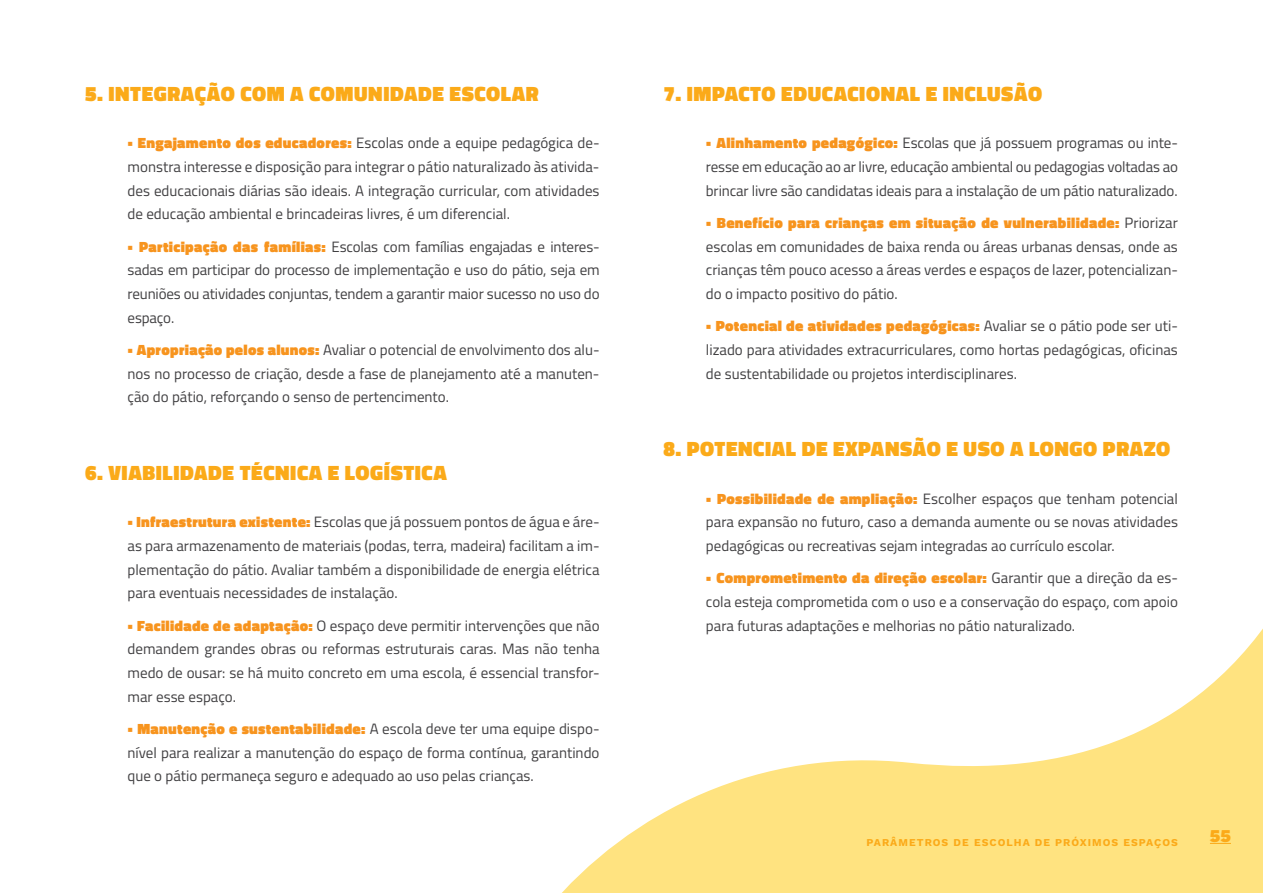
<style>
.page{position:relative;width:1263px;height:893px;background:#fff}
.page>*{position:absolute;margin:0;border:0;box-sizing:border-box;transform-origin:0 0}
.t1{font:900 21px "Titillium";letter-spacing:.03em;color:#fbaa19}
.t2{font:900 18px "Work Sans";color:#fbaa19}
.t3{font:15px/23.7px "Titillium";color:#414042;text-align:justify}
.t4{font:700 10.5px "Work Sans";letter-spacing:.1em;color:#fbaa19}
.s1{font-weight:900;color:#f7941e}
</style>
<div class="page">
<svg style="left:562px;top:628px;width:701px;height:265px"></svg>
<svg style="left:1210px;top:843px;width:21px;height:1px"></svg>
<h1 class="t1" style="left:85px;top:78px;width:455px">5. INTEGRAÇÃO COM A COMUNIDADE ESCOLAR</h1>
<p class="t3" style="left:128px;top:130px;width:473px"><span class="s1">• Engajamento dos educadores:</span> Escolas onde a equipe pedagógica de&shy;monstra interesse e disposição para integrar o pátio naturalizado às ativida&shy;des educacionais diárias são ideais. A integração curricular, com atividades de educação ambiental e brincadeiras livres, é um diferencial.</p>
<p class="t3" style="left:128px;top:234px;width:474px"><span class="s1">• Participação das famílias:</span> Escolas com famílias engajadas e interes&shy;sadas em participar do processo de implementação e uso do pátio, seja em reuniões ou atividades conjuntas, tendem a garantir maior sucesso no uso do espaço.</p>
<p class="t3" style="left:128px;top:337px;width:473px"><span class="s1">• Apropriação pelos alunos:</span> Avaliar o potencial de envolvimento dos alu&shy;nos no processo de criação, desde a fase de planejamento até a manuten&shy;ção do pátio, reforçando o senso de pertencimento.</p>
<h1 class="t1" style="left:85px;top:457px;width:363px">6. VIABILIDADE TÉCNICA E LOGÍSTICA</h1>
<p class="t3" style="left:128px;top:509px;width:473px"><span class="s1">• Infraestrutura existente:</span> Escolas que já possuem pontos de água e áre&shy;as para armazenamento de materiais (podas, terra, madeira) facilitam a im&shy;plementação do pátio. Avaliar também a disponibilidade de energia elétrica para eventuais necessidades de instalação.</p>
<p class="t3" style="left:128px;top:613px;width:474px"><span class="s1">• Facilidade de adaptação:</span> O espaço deve permitir intervenções que não demandem grandes obras ou reformas estruturais caras. Mas não tenha medo de ousar: se há muito concreto em uma escola, é essencial transfor&shy;mar esse espaço.</p>
<p class="t3" style="left:128px;top:716px;width:473px"><span class="s1">• Manutenção e sustentabilidade:</span> A escola deve ter uma equipe dispo&shy;nível para realizar a manutenção do espaço de forma contínua, garantindo que o pátio permaneça seguro e adequado ao uso pelas crianças.</p>
<h1 class="t1" style="left:663px;top:78px;width:380px">7. IMPACTO EDUCACIONAL E INCLUSÃO</h1>
<p class="t3" style="left:706px;top:130px;width:474px"><span class="s1">• Alinhamento pedagógico:</span> Escolas que já possuem programas ou inte&shy;resse em educação ao ar livre, educação ambiental ou pedagogias voltadas ao brincar livre são candidatas ideais para a instalação de um pátio naturalizado.</p>
<p class="t3" style="left:706px;top:210px;width:474px"><span class="s1">• Benefício para crianças em situação de vulnerabilidade:</span> Priorizar escolas em comunidades de baixa renda ou áreas urbanas densas, onde as crianças têm pouco acesso a áreas verdes e espaços de lazer, potencializan&shy;do o impacto positivo do pátio.</p>
<p class="t3" style="left:706px;top:313px;width:473px"><span class="s1">• Potencial de atividades pedagógicas:</span> Avaliar se o pátio pode ser uti&shy;lizado para atividades extracurriculares, como hortas pedagógicas, oficinas de sustentabilidade ou projetos interdisciplinares.</p>
<h1 class="t1" style="left:663px;top:433px;width:508px">8. POTENCIAL DE EXPANSÃO E USO A LONGO PRAZO</h1>
<p class="t3" style="left:706px;top:486px;width:474px"><span class="s1">• Possibilidade de ampliação:</span> Escolher espaços que tenham potencial para expansão no futuro, caso a demanda aumente ou se novas atividades pedagógicas ou recreativas sejam integradas ao currículo escolar.</p>
<p class="t3" style="left:706px;top:565px;width:474px"><span class="s1">• Comprometimento da direção escolar:</span> Garantir que a direção da es&shy;cola esteja comprometida com o uso e a conservação do espaço, com apoio para futuras adaptações e melhorias no pátio naturalizado.</p>
<p class="t4" style="left:866px;top:837px;width:313px">PARÂMETROS DE ESCOLHA DE PRÓXIMOS ESPAÇOS</p>
<p class="t2" style="left:1210px;top:825px;width:22px">55</p>
</div>
